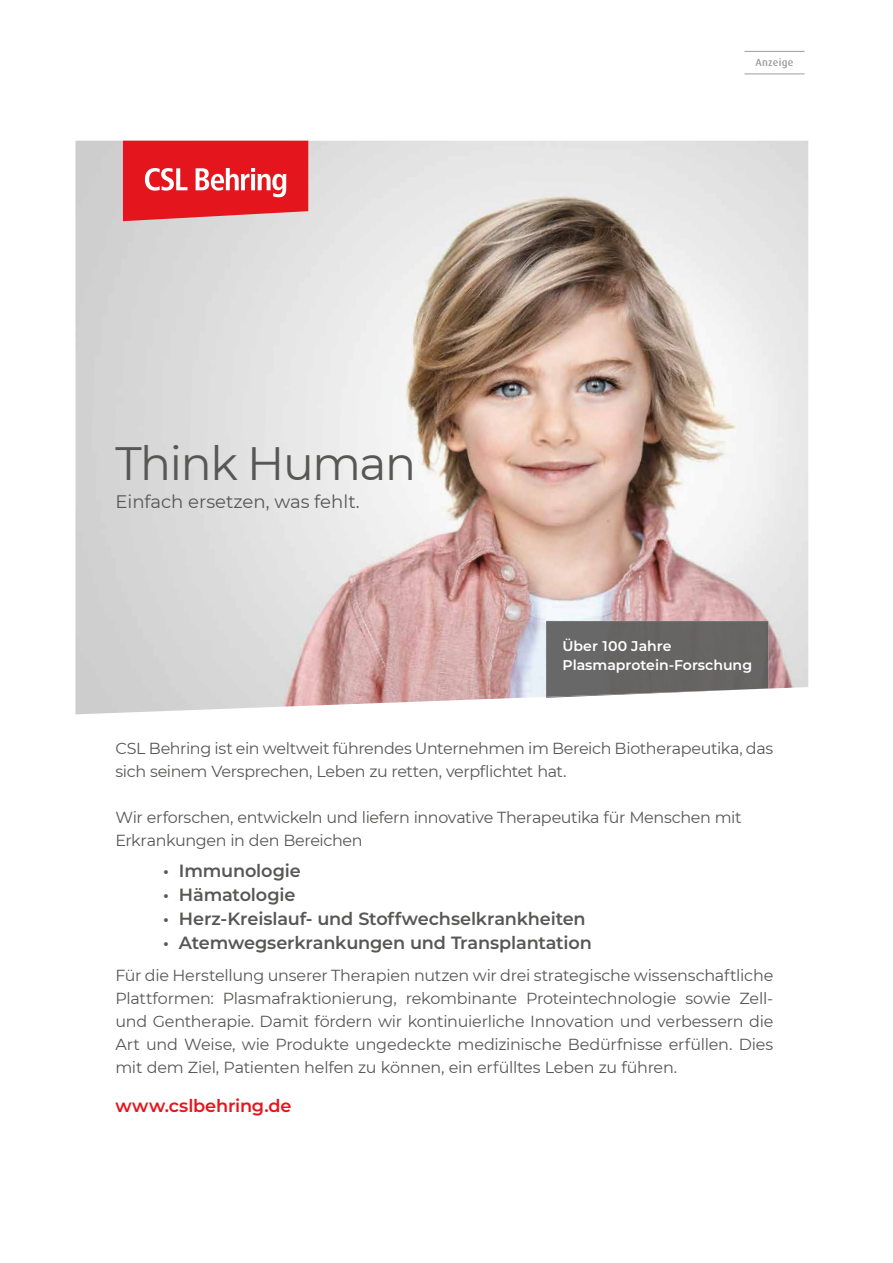
<style>
.page{position:relative;width:893px;height:1263px;background:#fff}
.page>*{position:absolute;margin:0;border:0;box-sizing:border-box;transform-origin:0 0}
.t1{font:46.65px "Montserrat";letter-spacing:-.03em;color:#575756}
.t2{font:18.15px "Montserrat";color:#575756}
.t3{font:600 17.7px "Montserrat";letter-spacing:-.01em;color:#575756}
.t4{font:600 17.7px "Montserrat";letter-spacing:-.01em;color:#e4151d}
.t5{font:15.9px/23px "Montserrat";letter-spacing:-.025em;color:#575756}
.t6{font:600 14.1px/18.3px "Montserrat";color:#fff}
.t7{font:500 10.5px "Dax Pro";letter-spacing:.02em;color:#9d9d9c}
</style>
<div class="page">
<hr style="left:744px;top:74px;width:60px;height:1px;background:#9d9d9c">
<hr style="left:744px;top:51px;width:60px;height:1px;background:#9d9d9c">
<img style="left:75px;top:141px;width:733px;height:573px">
<svg style="left:546px;top:697px;width:204px;height:1px"></svg>
<img style="left:546px;top:621px;width:222px;height:76px">
<svg style="left:123px;top:141px;width:185px;height:80px;background:#e5363d"></svg>
<h1 class="t1" style="left:115px;top:431px;width:302px">Think Human</h1>
<p class="t2" style="left:115px;top:489px;width:246px">Einfach ersetzen, was fehlt.</p>
<p class="t7" style="left:755px;top:56px;width:39px">Anzeige</p>
<p class="t6" style="left:562px;top:637px;width:191px">Über 100 Jahre<br>Plasmaprotein-Forschung</p>
<p class="t5" style="left:115px;top:737px;width:659px">CSL Behring ist ein weltweit führendes Unternehmen im Bereich Biotherapeutika, das sich seinem Versprechen, Leben zu retten, verpflichtet hat.</p>
<p class="t5" style="left:115px;top:806px;width:628px">Wir erforschen, entwickeln und liefern innovative Therapeutika für Menschen mit<br>Erkrankungen in den Bereichen</p>
<p class="t3" style="left:163px;top:858px;width:139px">• Immunologie</p>
<p class="t3" style="left:163px;top:882px;width:134px">• Hämatologie</p>
<p class="t3" style="left:163px;top:906px;width:424px">• Herz-Kreislauf- und Stoffwechselkrankheiten</p>
<p class="t3" style="left:163px;top:930px;width:430px">• Atemwegserkrankungen und Transplantation</p>
<p class="t5" style="left:115px;top:963px;width:659px;text-align:justify">Für die Herstellung unserer Therapien nutzen wir drei strategische wissenschaftliche Plattformen: Plasmafraktionierung, rekombinante Proteintechnologie sowie Zell&shy;und Gentherapie. Damit fördern wir kontinuierliche Innovation und verbessern die Art und Weise, wie Produkte ungedeckte medizinische Bedürfnisse erfüllen. Dies mit dem Ziel, Patienten helfen zu können, ein erfülltes Leben zu führen.</p>
<p class="t4" style="left:115px;top:1093px;width:178px">www.cslbehring.de</p>
</div>
